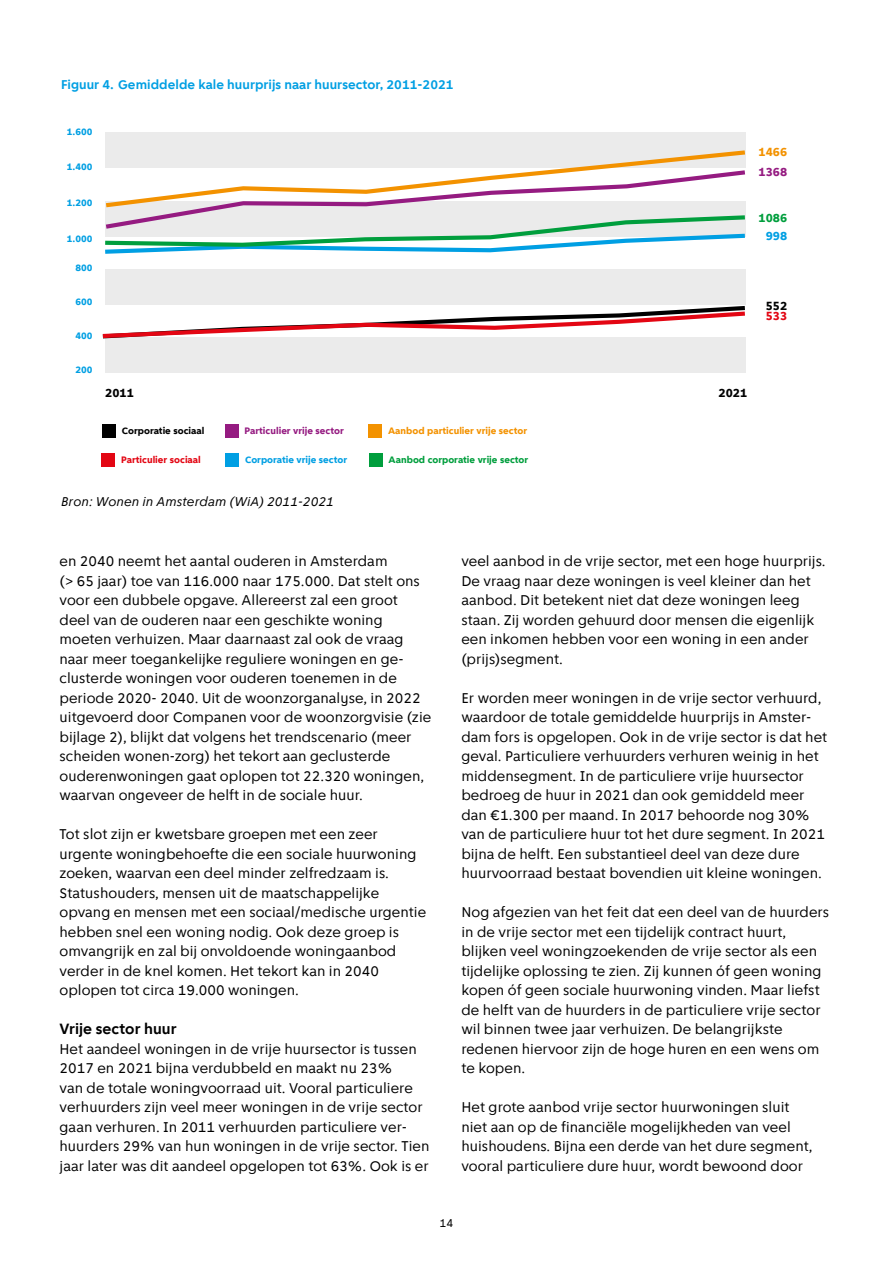
<style>
.page{position:relative;width:893px;height:1263px;background:#fff}
.page>*{position:absolute;margin:0;border:0;box-sizing:border-box;transform-origin:0 0}
.subparagraafkopje{font:700 15.75px "Amsterdam Sans";color:#000}
.platte_tekst{font:15px/19.5px "Amsterdam Sans";color:#000}
.t1{font:700 13.5px "Amsterdam Sans";color:#009fe3}
.t2{font:italic 13.5px "Amsterdam Sans";color:#000}
.t3{font:800 12.6px/20.2px "Amsterdam Sans";color:#f39200}
.t4{font:800 12.6px "Amsterdam Sans";color:#000}
.t5{font:800 12.6px/17.9px "Amsterdam Sans";color:#009e3d;text-align:center}
.t6{font:800 12.6px/10.4px "Amsterdam Sans";color:#010202}
.t7{font:12px "Amsterdam Sans";color:#000}
.t8{font:800 9.9px "Amsterdam Sans";color:#009fe3}
.t9{font:800 9.9px "Amsterdam Sans";color:#f39200}
.t10{font:800 9.9px "Amsterdam Sans";color:#009e3d}
.t11{font:800 9.9px "Amsterdam Sans";color:#951b81}
.t12{font:800 9.9px "Amsterdam Sans";color:#e30613}
.t13{font:800 9.9px "Amsterdam Sans";color:#000}
.s1{color:#951b81}
.s2{color:#009fe3}
.s3{color:#e30613}
</style>
<div class="page">
<div style="left:105px;top:337px;width:641px;height:36px;background:#ebebeb"></div>
<div style="left:105px;top:269px;width:641px;height:36px;background:#ebebeb"></div>
<div style="left:105px;top:132px;width:641px;height:36px;background:#ebebeb"></div>
<div style="left:102px;top:424px;width:14px;height:14px;background:#000"></div>
<div style="left:225px;top:424px;width:13px;height:14px;background:#951b81"></div>
<div style="left:368px;top:424px;width:14px;height:14px;background:#f39200"></div>
<div style="left:101px;top:453px;width:14px;height:14px;background:#e30613"></div>
<div style="left:225px;top:453px;width:14px;height:14px;background:#009fe3"></div>
<div style="left:369px;top:453px;width:14px;height:14px;background:#009e3d"></div>
<svg style="left:102px;top:306px;width:643px;height:33px"></svg>
<svg style="left:105px;top:150px;width:641px;height:104px"></svg>
<p class="t1" style="left:61px;top:76px;width:394px">Figuur 4. Gemiddelde kale huurprijs naar huursector, 2011-2021</p>
<p class="t8" style="left:67px;top:126px;width:27px">1.600</p>
<p class="t8" style="left:67px;top:161px;width:27px">1.400</p>
<p class="t8" style="left:67px;top:197px;width:27px">1.200</p>
<p class="t8" style="left:67px;top:233px;width:27px">1.000</p>
<p class="t8" style="left:75px;top:262px;width:19px">800</p>
<p class="t8" style="left:75px;top:296px;width:19px">600</p>
<p class="t8" style="left:75px;top:330px;width:19px">400</p>
<p class="t8" style="left:75px;top:363px;width:19px">200</p>
<p class="t4" style="left:105px;top:386px;width:30px">2011</p>
<p class="t4" style="left:718px;top:386px;width:30px">2021</p>
<p class="t13" style="left:122px;top:425px;width:84px">Corporatie sociaal</p>
<p class="t11" style="left:245px;top:425px;width:101px">Particulier vrije sector</p>
<p class="t9" style="left:388px;top:425px;width:140px">Aanbod particulier vrije sector</p>
<p class="t12" style="left:121px;top:454px;width:81px">Particulier sociaal</p>
<p class="t8" style="left:245px;top:454px;width:104px">Corporatie vrije sector</p>
<p class="t10" style="left:389px;top:454px;width:141px">Aanbod corporatie vrije sector</p>
<p class="t2" style="left:61px;top:494px;width:274px">Bron: Wonen in Amsterdam (WiA) 2011-2021</p>
<p class="t3" style="left:759px;top:142px;width:30px">1466<br><span class="s1">1368</span></p>
<p class="t5" style="left:759px;top:209px;width:30px">1086<br><span class="s2">998</span></p>
<p class="t6" style="left:766px;top:300px;width:23px">552<br><span class="s3">533</span></p>
<p class="platte_tekst" style="left:60px;top:551px;width:373px">en 2040 neemt het aantal ouderen in Amsterdam<br>(&gt; 65 jaar) toe van 116.000 naar 175.000. Dat stelt ons voor een dubbele opgave. Allereerst zal een groot deel van de ouderen naar een geschikte woning moeten verhuizen. Maar daarnaast zal ook de vraag naar meer toegankelijke reguliere woningen en ge&shy;clusterde woningen voor ouderen toenemen in de periode 2020- 2040. Uit de woonzorganalyse, in 2022 uitgevoerd door Companen voor de woonzorgvisie (zie bijlage 2), blijkt dat volgens het trendscenario (meer scheiden wonen-zorg) het tekort aan geclusterde ouderenwoningen gaat oplopen tot 22.320 woningen, waarvan ongeveer de helft in de sociale huur.</p>
<p class="platte_tekst" style="left:60px;top:824px;width:368px">Tot slot zijn er kwetsbare groepen met een zeer urgente woningbehoefte die een sociale huurwoning zoeken, waarvan een deel minder zelfredzaam is.<br>Statushouders, mensen uit de maatschappelijke opvang en mensen met een sociaal/medische urgentie hebben snel een woning nodig. Ook deze groep is omvangrijk en zal bij onvoldoende woningaanbod verder in de knel komen. Het tekort kan in 2040 oplopen tot circa 19.000 woningen.</p>
<p class="subparagraafkopje" style="left:60px;top:1020px;width:119px">Vrije sector huur</p>
<p class="platte_tekst" style="left:60px;top:1039px;width:371px">Het aandeel woningen in de vrije huursector is tussen 2017 en 2021 bijna verdubbeld en maakt nu 23%<br>van de totale woningvoorraad uit. Vooral particuliere verhuurders zijn veel meer woningen in de vrije sector gaan verhuren. In 2011 verhuurden particuliere ver&shy;huurders 29% van hun woningen in de vrije sector. Tien jaar later was dit aandeel opgelopen tot 63%. Ook is er</p>
<p class="platte_tekst" style="left:461px;top:551px;width:366px">veel aanbod in de vrije sector, met een hoge huurprijs.<br>De vraag naar deze woningen is veel kleiner dan het aanbod. Dit betekent niet dat deze woningen leeg staan. Zij worden gehuurd door mensen die eigenlijk een inkomen hebben voor een woning in een ander (prijs)segment.</p>
<p class="platte_tekst" style="left:461px;top:688px;width:367px">Er worden meer woningen in de vrije sector verhuurd, waardoor de totale gemiddelde huurprijs in Amster&shy;dam fors is opgelopen. Ook in de vrije sector is dat het geval. Particuliere verhuurders verhuren weinig in het middensegment. In de particuliere vrije huursector bedroeg de huur in 2021 dan ook gemiddeld meer dan €1.300 per maand. In 2017 behoorde nog 30% van de particuliere huur tot het dure segment. In 2021 bijna de helft. Een substantieel deel van deze dure huurvoorraad bestaat bovendien uit kleine woningen.</p>
<p class="platte_tekst" style="left:461px;top:902px;width:369px">Nog afgezien van het feit dat een deel van de huurders in de vrije sector met een tijdelijk contract huurt, blijken veel woningzoekenden de vrije sector als een tijdelijke oplossing te zien. Zij kunnen óf geen woning kopen óf geen sociale huurwoning vinden. Maar liefst de helft van de huurders in de particuliere vrije sector wil binnen twee jaar verhuizen. De belangrijkste redenen hiervoor zijn de hoge huren en een wens om te kopen.</p>
<p class="platte_tekst" style="left:461px;top:1097px;width:353px">Het grote aanbod vrije sector huurwoningen sluit niet aan op de financiële mogelijkheden van veel huishoudens. Bijna een derde van het dure segment, vooral particuliere dure huur, wordt bewoond door</p>
<p class="t7" style="left:440px;top:1216px;width:15px">14</p>
</div>
